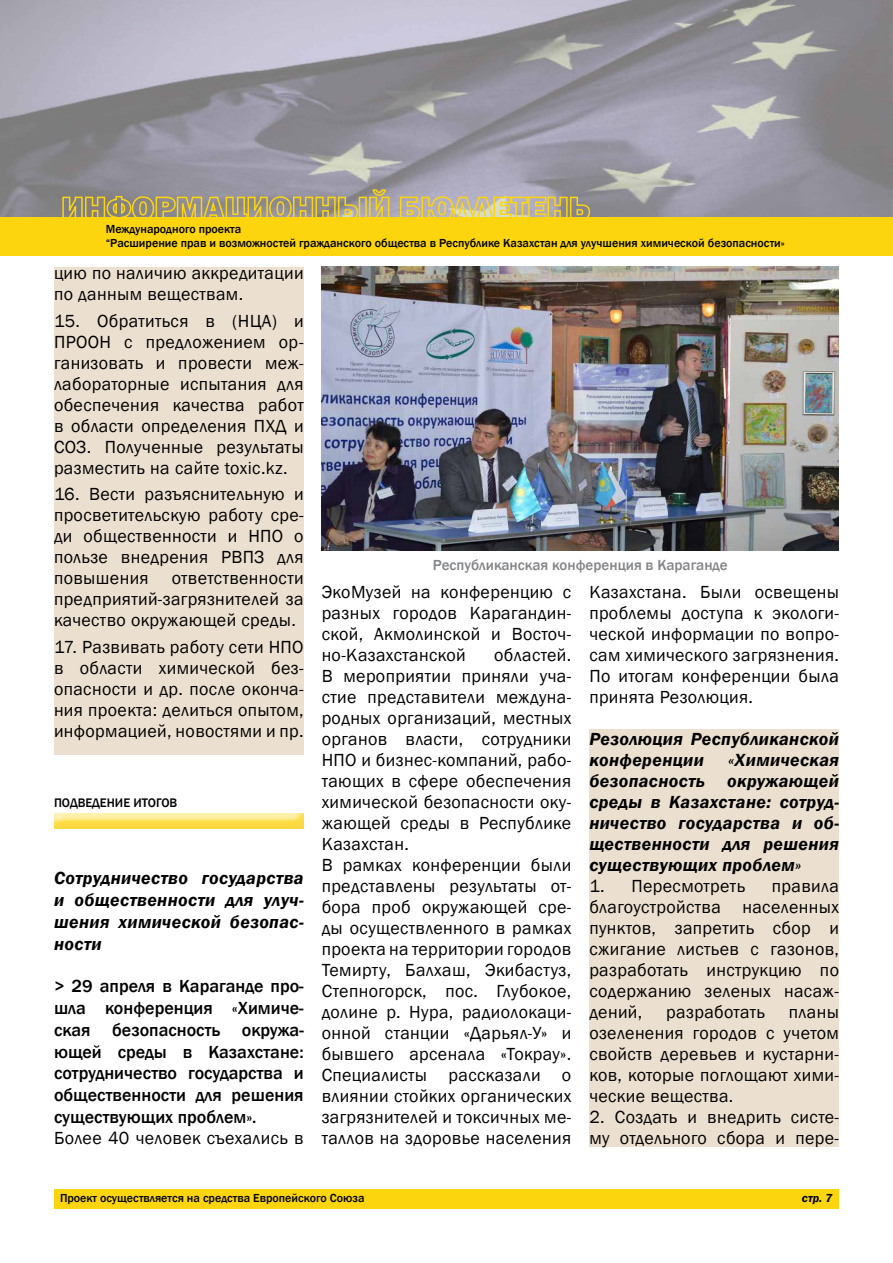
<style>
.page{position:relative;width:893px;height:1263px;background:#fff}
.page>*{position:absolute;margin:0;border:0;box-sizing:border-box;transform-origin:0 0}
.t1{font:18px/21px "Franklin Gothic";letter-spacing:.02em;color:#000;text-align:justify}
.t2{font:italic 600 18px/21px "Franklin Gothic";letter-spacing:.02em;color:#000;text-align:justify}
.t3{font:500 18px/21.8px "Franklin Gothic";color:#000;text-align:justify}
.t4{font:500 15px "Franklin Gothic";color:#828487}
.t5{font:500 12.75px "Franklin Gothic";color:#000}
.t6{font:500 12px/14.4px "Franklin Gothic";color:#000}
.t7{font:italic 600 12px "Franklin Gothic";color:#000}
</style>
<div class="page">
<div style="left:54px;top:1189px;width:785px;height:20px;background:#fcd50e"></div>
<img style="left:0;top:0;width:893px;height:217px">
<div style="left:0;top:217px;width:893px;height:38px;background:#fcd50e"></div>
<svg style="left:62px;top:189px;width:328px;height:28px;background:#a79d77"></svg>
<svg style="left:399px;top:196px;width:192px;height:21px;background:#c5b987"></svg>
<div style="left:589px;top:729px;width:250px;height:418px;background:#ebe0d0"></div>
<div style="left:54px;top:267px;width:250px;height:487px;background:#ebe0d0"></div>
<div style="left:50px;top:813px;width:254px;height:20px;background:#fff200;opacity:.75"></div>
<img style="left:322px;top:267px;width:517px;height:284px">
<p class="t6" style="left:106px;top:222px;width:680px">Международного проекта<br>“Расширение прав и возможностей гражданского общества в Республике Казахстан для улучшения химической безопасности»</p>
<p class="t1" style="left:54px;top:263px;width:251px">цию по наличию аккредитации по данным веществам.</p>
<p class="t1" style="left:54px;top:311px;width:251px">15. Обратиться в (НЦА) и ПРООН с предложением ор&shy;ганизовать и провести меж&shy;лабораторные испытания для обеспечения качества работ в области определения ПХД и СОЗ. Полученные результаты разместить на сайте toxic.kz.</p>
<p class="t1" style="left:54px;top:484px;width:251px">16. Вести разъяснительную и просветительскую работу сре&shy;ди общественности и НПО о пользе внедрения РВПЗ для повышения</p>
<p class="t4" style="left:433px;top:556px;width:296px">Республиканская конференция в Караганде</p>
<p class="t1" style="left:54px;top:568px;width:251px;text-indent:118px">ответственности предприятий-загрязнителей за качество окружающей среды.</p>
<p class="t1" style="left:54px;top:636px;width:251px">17. Развивать работу сети НПО в области химической без&shy;опасности и др. после оконча&shy;ния проекта: делиться опытом, информацией, новостями и пр.</p>
<p class="t1" style="left:322px;top:582px;width:251px">ЭкоМузей на конференцию с разных городов Карагандин&shy;ской, Акмолинской и Восточ&shy;но-Казахстанской</p>
<p class="t1" style="left:589px;top:582px;width:251px">Казахстана. Были освещены проблемы доступа к экологи&shy;ческой информации по вопро&shy;сам химического загрязнения.<br>По итогам конференции была принята Резолюция.</p>
<p class="t2" style="left:589px;top:728px;width:251px">Резолюция Республиканской конференции</p>
<p class="t1" style="left:322px;top:645px;width:251px;text-align:left;text-indent:173px">областей.<br>В мероприятии приняли уча&shy;стие представители междуна&shy;родных организаций, местных органов власти, сотрудники<br>НПО и бизнес-компаний, рабо&shy;тающих в сфере обеспечения химической безопасности оку&shy;жающей среды в Республике<br>Казахстан.<br>В рамках конференции были представлены результаты от&shy;бора проб окружающей сре&shy;ды осуществленного в рамках проекта на территории городов<br>Темирту, Балхаш, Экибастуз,<br>Степногорск, пос. Глубокое, долине р. Нура, радиолокаци&shy;онной станции «Дарьял-У» и бывшего арсенала «Токрау».<br>Специалисты рассказали о влиянии стойких органических загрязнителей и токсичных ме&shy;таллов на здоровье населения</p>
<p class="t2" style="left:589px;top:749px;width:251px;text-indent:139px">«Химическая безопасность окружающей среды в Казахстане: сотруд&shy;ничество государства и об&shy;щественности для решения существующих проблем»</p>
<p class="t1" style="left:589px;top:876px;width:157px">1. Пересмотреть</p>
<p class="t5" style="left:54px;top:794px;width:125px">ПОДВЕДЕНИЕ ИТОГОВ</p>
<p class="t2" style="left:54px;top:867px;width:251px;line-height:21.8px">Сотрудничество государства и общественности для улуч&shy;шения химической безопас&shy;ности</p>
<p class="t3" style="left:54px;top:976px;width:251px">&gt; 29 апреля в Караганде про&shy;шла конференция «Химиче&shy;ская безопасность окружа&shy;ющей среды в Казахстане: сотрудничество государства и общественности для решения существующих проблем».</p>
<p class="t1" style="left:54px;top:1128px;width:251px">Более 40 человек съехались в</p>
<p class="t1" style="left:589px;top:876px;width:251px;text-indent:183px">правила благоустройства населенных пунктов, запретить сбор и сжигание листьев с газонов, разработать инструкцию по содержанию зеленых насаж&shy;дений,</p>
<p class="t1" style="left:666px;top:1002px;width:100px">разработать</p>
<p class="t1" style="left:589px;top:1002px;width:251px;text-indent:200px">планы озеленения городов с учетом свойств деревьев и кустарни&shy;ков, которые поглощают хими&shy;ческие вещества.</p>
<p class="t1" style="left:589px;top:1107px;width:251px">2. Создать и внедрить систе&shy;му отдельного сбора и пере-</p>
<p class="t6" style="left:60px;top:1190px;width:306px">Проект осуществляется на средства Европейского Союза</p>
<p class="t7" style="left:802px;top:1190px;width:32px">стр. 7</p>
</div>
